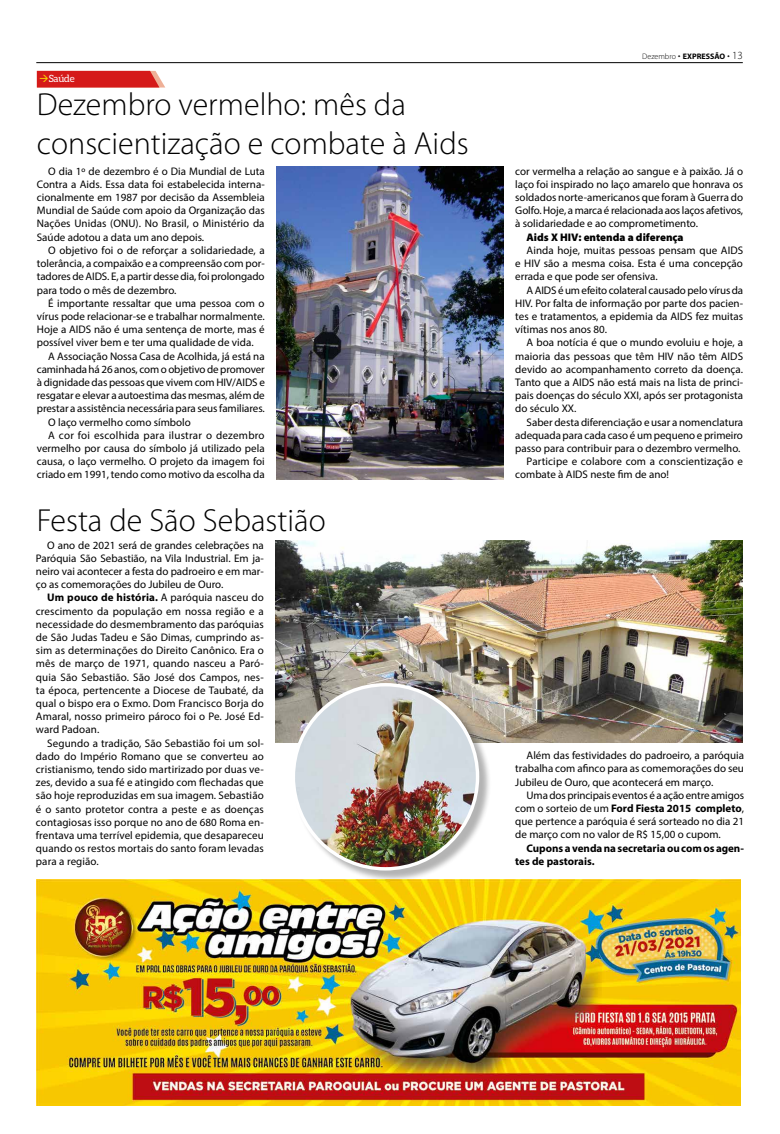
<style>
.page{position:relative;width:780px;height:1134px;background:#fff}
.page>*{position:absolute;margin:0;border:0;box-sizing:border-box;transform-origin:0 0}
.t1{font:300 32px/38.4px "Myriad Pro";color:#000}
.t2{font:11px/13.2px "Myriad Pro";color:#000;text-align:justify}
.t3{font:700 11px/13.2px "Myriad Pro";letter-spacing:-.005em;color:#000}
.t4{font:11px "Myriad Pro";letter-spacing:.02em;color:#000}
.t5{font:900 11px "Myriad Pro";color:#000}
.t6{font:10px "Aleo";letter-spacing:-.025em;color:#fff}
.t7{font:700 8px "Myriad Pro";color:#000}
.s1{color:#f6d000}
.s2{font-weight:700}
.s3{font-weight:300}
.s4{font-weight:300;font-size:11px}
</style>
<div class="page">
<hr style="left:36px;top:62px;width:706px;height:1px;background:#000">
<img style="left:275px;top:541px;width:467px;height:202px">
<img style="left:37px;top:879px;width:703px;height:226px">
<div style="left:293px;top:684px;width:198px;height:199px;background:#000;opacity:.3"></div>
<img style="left:293px;top:685px;width:184px;height:184px;border-radius:92px">
<svg style="left:37px;top:71px;width:128px;height:17px;background:#d82d2b"></svg>
<img style="left:276px;top:166px;width:228px;height:313px">
<p class="t6" style="left:39px;top:73px;width:37px"><span class="s1">→</span>Saúde</p>
<h1 class="t1" style="left:37px;top:85px;width:433px">Dezembro vermelho: mês da conscientização e combate à Aids</h1>
<p class="t2" style="left:37px;top:164px;width:229px;text-indent:11px">O dia 1º de dezembro é o Dia Mundial de Luta Contra a Aids. Essa data foi estabelecida interna&shy;cionalmente em 1987 por decisão da Assembleia Mundial de Saúde com apoio da Organização das Nações Unidas (ONU). No Brasil, o Ministério da Saúde adotou a data um ano depois.</p>
<p class="t2" style="left:37px;top:243px;width:229px;text-indent:11px">O objetivo foi o de reforçar a solidariedade, a tolerância, a compaixão e a compreensão com por&shy;tadores de AIDS. E, a partir desse dia, foi prolongado para todo o mês de dezembro.</p>
<p class="t2" style="left:37px;top:296px;width:229px;text-indent:11px">É importante ressaltar que uma pessoa com o vírus pode relacionar-se e trabalhar normalmente.<br>Hoje a AIDS não é uma sentença de morte, mas é possível viver bem e ter uma qualidade de vida.</p>
<p class="t2" style="left:48px;top:349px;width:218px">A Associação Nossa Casa de Acolhida, já está na</p>
<p class="t2" style="left:37px;top:362px;width:229px">caminhada há 26 anos, com o objetivo de promover</p>
<p class="t2" style="left:37px;top:375px;width:229px">à dignidade das pessoas que vivem com HIV/AIDS e</p>
<p class="t2" style="left:37px;top:389px;width:229px">resgatar e elevar a autoestima das mesmas, além de</p>
<p class="t2" style="left:37px;top:402px;width:229px">prestar a assistência necessária para seus familiares.</p>
<p class="t2" style="left:48px;top:415px;width:144px">O laço vermelho como símbolo</p>
<p class="t4" style="left:48px;top:428px;width:218px">A cor foi escolhida para ilustrar o dezembro</p>
<p class="t2" style="left:37px;top:441px;width:229px">vermelho por causa do símbolo já utilizado pela</p>
<p class="t2" style="left:37px;top:455px;width:229px">causa, o laço vermelho. O projeto da imagem foi</p>
<p class="t2" style="left:37px;top:468px;width:229px">criado em 1991, tendo como motivo da escolha da</p>
<h1 class="t1" style="left:37px;top:501px;width:290px">Festa de São Sebastião</h1>
<p class="t2" style="left:36px;top:538px;width:229px;text-indent:11px">O ano de 2021 será de grandes celebrações na Paróquia São Sebastião, na Vila Industrial. Em ja&shy;neiro vai acontecer a festa do padroeiro e em mar&shy;ço as comemorações do Jubileu de Ouro.</p>
<p class="t2" style="left:36px;top:591px;width:229px;text-indent:11px"><span class="s2">Um pouco de história.</span> A paróquia nasceu do crescimento da população em nossa região e a necessidade do desmembramento das paróquias de São Judas Tadeu e São Dimas, cumprindo as&shy;sim as determinações do Direito Canônico. Era o mês de março de 1971, quando nasceu a Paró&shy;quia São Sebastião. São José dos Campos, nes&shy;ta época, pertencente a Diocese de Taubaté, da qual o bispo era o Exmo. Dom Francisco Borja do Amaral, nosso primeiro pároco foi o Pe. José Ed&shy;ward Padoan.</p>
<p class="t2" style="left:36px;top:736px;width:229px;text-indent:11px">Segundo a tradição, São Sebastião foi um sol&shy;dado do Império Romano que se converteu ao cristianismo, tendo sido martirizado por duas ve&shy;zes, devido a sua fé e atingido com flechadas que são hoje reproduzidas em sua imagem. Sebastião é o santo protetor contra a peste e as doenças contagiosas isso porque no ano de 680 Roma en&shy;frentava uma terrível epidemia, que desapareceu quando os restos mortais do santo foram levadas para a região.</p>
<p class="t7" style="left:642px;top:51px;width:102px"><span class="s3">Dezembro</span> EXPRESSÃO <span class="s4">13</span></p>
<p class="t2" style="left:515px;top:164px;width:229px">cor vermelha a relação ao sangue e à paixão. Já o laço foi inspirado no laço amarelo que honrava os soldados norte-americanos que foram à Guerra do Golfo. Hoje, a marca é relacionada aos laços afetivos, à solidariedade e ao comprometimento.</p>
<p class="t5" style="left:526px;top:230px;width:158px">Aids X HIV: entenda a diferença</p>
<p class="t2" style="left:515px;top:243px;width:229px;text-indent:11px">Ainda hoje, muitas pessoas pensam que AIDS e HIV são a mesma coisa. Esta é uma concepção errada e que pode ser ofensiva.</p>
<p class="t2" style="left:515px;top:283px;width:229px;text-indent:11px">A AIDS é um efeito colateral causado pelo vírus da HIV. Por falta de informação por parte dos pacien&shy;tes e tratamentos, a epidemia da AIDS fez muitas vítimas nos anos 80.</p>
<p class="t2" style="left:515px;top:336px;width:229px;text-indent:11px">A boa notícia é que o mundo evoluiu e hoje, a maioria das pessoas que têm HIV não têm AIDS devido ao acompanhamento correto da doença.<br>Tanto que a AIDS não está mais na lista de princi&shy;pais doenças do século XXI, após ser protagonista do século XX.</p>
<p class="t2" style="left:526px;top:415px;width:218px">Saber desta diferenciação e usar a nomenclatura</p>
<p class="t2" style="left:515px;top:428px;width:229px">adequada para cada caso é um pequeno e primeiro</p>
<p class="t2" style="left:515px;top:441px;width:227px">passo para contribuir para o dezembro vermelho.</p>
<p class="t2" style="left:526px;top:455px;width:218px">Participe e colabore com a conscientização e</p>
<p class="t2" style="left:515px;top:468px;width:155px">combate à AIDS neste fim de ano!</p>
<p class="t2" style="left:515px;top:749px;width:230px;text-indent:11px">Além das festividades do padroeiro, a paróquia trabalha com afinco para as comemorações do seu Jubileu de Ouro, que acontecerá em março.</p>
<p class="t2" style="left:515px;top:788px;width:230px;text-indent:11px">Uma dos principais eventos é a ação entre amigos com o sorteio de um <span class="s2">Ford Fiesta 2015 completo</span>, que pertence a paróquia é será sorteado no dia 21 de março com no valor de R$ 15,00 o cupom.</p>
<p class="t3" style="left:515px;top:841px;width:230px;text-indent:11px">Cupons a venda na secretaria ou com os agen&shy;tes de pastorais.</p>
</div>
